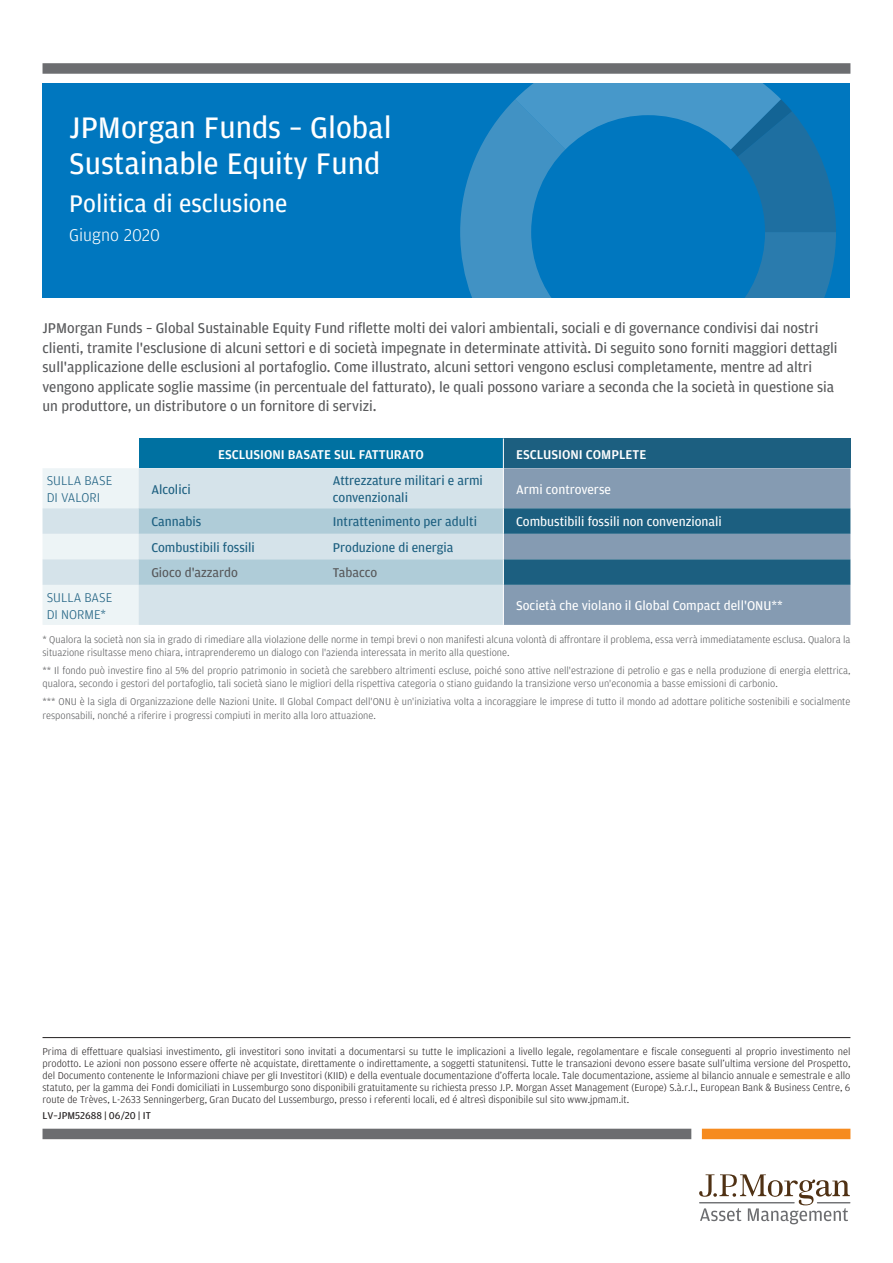
<style>
.page{position:relative;width:893px;height:1263px;background:#fff}
.page>*{position:absolute;margin:0;border:0;box-sizing:border-box;transform-origin:0 0}
.t1{font:31.5px/36px "Amplitude";color:#fff}
.Sub-title{font:25.5px "Amplitude";color:#fff}
.Date{font:300 18px "Amplitude";color:#fff}
.Introduction{font:15px/19.5px "Amplitude";color:#57585a}
.Table_left_col{font:13.5px/16.5px "Amplitude";color:#1c5f80}
.Table_left_col-2{font:13.5px "Amplitude";color:#fff}
.Table_left_col-3{font:500 13.5px "Amplitude";color:#fff}
.Table_left_col-4{font:300 13.5px/16.5px "Amplitude";color:#1c5f80}
.Table_left_col-5{font:13.5px "Amplitude";color:#57585a}
.source_caveat{font:300 10.5px/13.5px "Amplitude";color:#57585a}
.disclaimer_with_rule{font:300 10.5px/12px "Amplitude";color:#231f20;text-align:justify}
.Product_code{font:10.5px "Amplitude";color:#231f20}
</style>
<div class="page">
<div style="left:43px;top:63px;width:807px;height:11px;background:#6c6d70"></div>
<div style="left:43px;top:1129px;width:648px;height:10px;background:#6c6d70"></div>
<div style="left:702px;top:1129px;width:148px;height:10px;background:#f68b1f"></div>
<svg style="left:699px;top:1174px;width:151px;height:50px"></svg>
<div style="left:139px;top:438px;width:364px;height:30px;background:#0071a1"></div>
<div style="left:503px;top:438px;width:347px;height:30px;background:#1c5f80"></div>
<hr style="left:503px;top:438px;width:1px;height:30px;background:#fff">
<svg style="left:43px;top:468px;width:807px;height:157px;background:#a0bac9"></svg>
<hr style="left:503px;top:585px;width:1px;height:40px;background:#fff">
<hr style="left:43px;top:1037px;width:807px;height:1px;background:#231f20">
<div style="left:43px;top:84px;width:807px;height:214px;background:#0077bf"></div>
<svg style="left:460px;top:84px;width:376px;height:214px"></svg>
<p class="t1" style="left:69px;top:109px;width:324px">JPMorgan Funds – Global<br>Sustainable Equity Fund</p>
<p class="Sub-title" style="left:69px;top:188px;width:220px">Politica di esclusione</p>
<p class="Date" style="left:69px;top:224px;width:92px">Giugno 2020</p>
<p class="Introduction" style="left:43px;top:318px;width:797px">JPMorgan Funds – Global Sustainable Equity Fund riflette molti dei valori ambientali, sociali e di governance condivisi dai nostri clienti, tramite l'esclusione di alcuni settori e di società impegnate in determinate attività. Di seguito sono forniti maggiori dettagli sull'applicazione delle esclusioni al portafoglio. Come illustrato, alcuni settori vengono esclusi completamente, mentre ad altri vengono applicate soglie massime (in percentuale del fatturato), le quali possono variare a seconda che la società in questione sia un produttore, un distributore o un fornitore di servizi.</p>
<p class="Table_left_col-3" style="left:218px;top:446px;width:207px">ESCLUSIONI BASATE SUL FATTURATO</p>
<p class="Table_left_col-3" style="left:516px;top:446px;width:132px">ESCLUSIONI COMPLETE</p>
<p class="Table_left_col-4" style="left:47px;top:472px;width:67px">SULLA BASE<br>DI VALORI</p>
<p class="Table_left_col" style="left:151px;top:480px;width:41px">Alcolici</p>
<p class="Table_left_col" style="left:333px;top:472px;width:152px">Attrezzature militari e armi convenzionali</p>
<p class="Table_left_col-2" style="left:516px;top:481px;width:96px">Armi controverse</p>
<p class="Table_left_col" style="left:151px;top:513px;width:51px">Cannabis</p>
<p class="Table_left_col" style="left:333px;top:513px;width:146px">Intrattenimento per adulti</p>
<p class="Table_left_col-2" style="left:516px;top:513px;width:207px">Combustibili fossili non convenzionali</p>
<p class="Table_left_col" style="left:151px;top:539px;width:105px">Combustibili fossili</p>
<p class="Table_left_col" style="left:333px;top:539px;width:122px">Produzione di energia</p>
<p class="Table_left_col-5" style="left:151px;top:564px;width:88px">Gioco d'azzardo</p>
<p class="Table_left_col-5" style="left:333px;top:564px;width:46px">Tabacco</p>
<p class="Table_left_col-4" style="left:47px;top:589px;width:67px">SULLA BASE<br>DI NORME*</p>
<p class="Table_left_col-2" style="left:516px;top:597px;width:268px">Società che violano il Global Compact dell'ONU**</p>
<p class="source_caveat" style="left:43px;top:632px;width:809px">* Qualora la società non sia in grado di rimediare alla violazione delle norme in tempi brevi o non manifesti alcuna volontà di affrontare il problema, essa verrà immediatamente esclusa. Qualora la situazione risultasse meno chiara, intraprenderemo un dialogo con l'azienda interessata in merito alla questione.</p>
<p class="source_caveat" style="left:43px;top:663px;width:809px">** Il fondo può investire fino al 5% del proprio patrimonio in società che sarebbero altrimenti escluse, poiché sono attive nell'estrazione di petrolio e gas e nella produzione di energia elettrica, qualora, secondo i gestori del portafoglio, tali società siano le migliori della rispettiva categoria o stiano guidando la transizione verso un'economia a basse emissioni di carbonio.</p>
<p class="source_caveat" style="left:43px;top:695px;width:809px">*** ONU è la sigla di Organizzazione delle Nazioni Unite. Il Global Compact dell'ONU è un'iniziativa volta a incoraggiare le imprese di tutto il mondo ad adottare politiche sostenibili e socialmente responsabili, nonché a riferire i progressi compiuti in merito alla loro attuazione.</p>
<p class="disclaimer_with_rule" style="left:43px;top:1045px;width:809px">Prima di effettuare qualsiasi investimento, gli investitori sono invitati a documentarsi su tutte le implicazioni a livello legale, regolamentare e fiscale conseguenti al proprio investimento nel prodotto. Le azioni non possono essere offerte nè acquistate, direttamente o indirettamente, a soggetti statunitensi. Tutte le transazioni devono essere basate sull’ultima versione del Prospetto, del Documento contenente le Informazioni chiave per gli Investitori (KIID) e della eventuale documentazione d’offerta locale. Tale documentazione, assieme al bilancio annuale e semestrale e allo statuto, per la gamma dei Fondi domiciliati in Lussemburgo sono disponibili gratuitamente su richiesta presso J.P. Morgan Asset Management (Europe) S.à.r.l., European Bank &amp; Business Centre, 6 route de Trèves, L-2633 Senningerberg, Gran Ducato del Lussemburgo, presso i referenti locali, ed é altresì disponibile sul sito www.jpmam.it.</p>
<p class="Product_code" style="left:43px;top:1109px;width:110px">LV–JPM52688 | 06/20 | IT</p>
</div>
